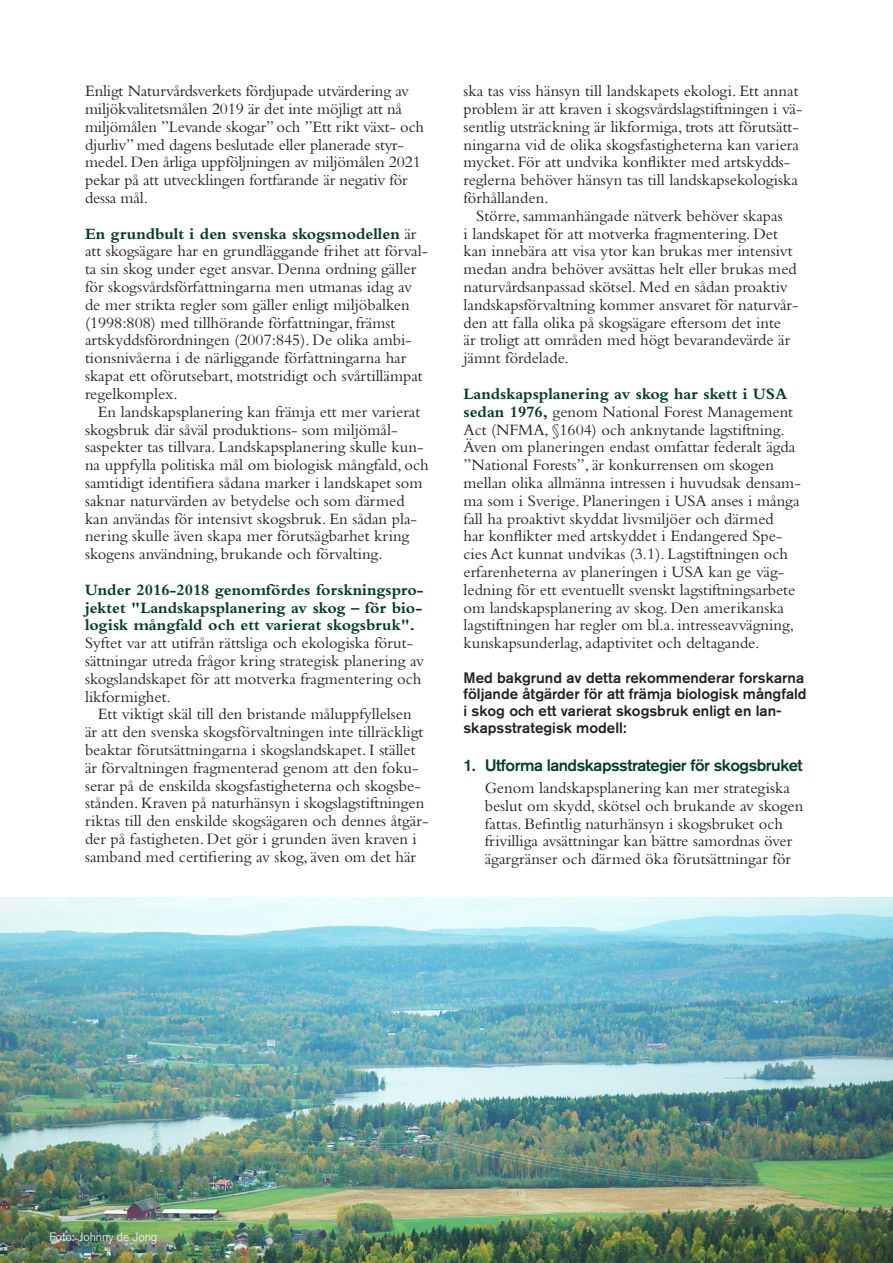
<style>
.page{position:relative;width:893px;height:1263px;background:#fff}
.page>*{position:absolute;margin:0;border:0;box-sizing:border-box;transform-origin:0 0}
.Brödtext{font:16.5px/17.9px "Bembo Std";color:#231f20}
.Brödtext_indrag{font:16.5px/17.9px "Bembo Std";color:#231f20}
.Brödtext_-_numrerad{font:16.5px/17.9px "Bembo Std";color:#231f20}
.t1{font:500 16.5px "Akzidenz Grotesk Std";letter-spacing:-.03em;color:#003f22}
.Brödtext-2{font:500 15px/17px "Akzidenz Grotesk Std";color:#231f20}
.Bildtext{font:300 12px "Akzidenz Grotesk Std";color:#fff}
.s1{font-weight:700;color:#003f22}
</style>
<div class="page">
<img style="left:0;top:897px;width:893px;height:366px">
<p class="Brödtext" style="left:85px;top:82px;width:341px">Enligt Naturvårdsverkets fördjupade utvärdering av miljökvalitetsmålen 2019 är det inte möjligt att nå miljömålen ”Levande skogar” och ”Ett rikt växt- och djurliv” med dagens beslutade eller planerade styr&shy;medel. Den årliga uppföljningen av miljömålen 2021 pekar på att utvecklingen fortfarande är negativ för dessa mål.</p>
<p class="Brödtext" style="left:85px;top:224px;width:345px"><span class="s1">En grundbult i den svenska skogsmodellen</span> är att skogsägare har en grundläggande frihet att förval&shy;ta sin skog under eget ansvar. Denna ordning gäller för skogsvårdsförfattningarna men utmanas idag av de mer strikta regler som gäller enligt miljöbalken (1998:808) med tillhörande författningar, främst artskyddsförordningen (2007:845). De olika ambi&shy;tionsnivåerna i de närliggande författningarna har skapat ett oförutsebart, motstridigt och svårtillämpat regelkomplex.</p>
<p class="Brödtext_indrag" style="left:85px;top:402px;width:345px;text-indent:13px">En landskapsplanering kan främja ett mer varierat skogsbruk där såväl produktions- som miljömål&shy;saspekter tas tillvara. Landskapsplanering skulle kun&shy;na uppfylla politiska mål om biologisk mångfald, och samtidigt identifiera sådana marker i landskapet som saknar naturvärden av betydelse och som därmed kan användas för intensivt skogsbruk. En sådan pla&shy;nering skulle även skapa mer förutsägbarhet kring skogens användning, brukande och förvalting.</p>
<p class="Brödtext" style="left:85px;top:580px;width:340px"><span class="s1">Under 2016-2018 genomfördes forskningspro&shy;jektet "Landskapsplanering av skog – för bio&shy;logisk mångfald och ett varierat skogsbruk".<br></span>Syftet var att utifrån rättsliga och ekologiska förut&shy;sättningar utreda frågor kring strategisk planering av skogslandskapet för att motverka fragmentering och likformighet.</p>
<p class="Brödtext_indrag" style="left:85px;top:705px;width:345px;text-indent:13px">Ett viktigt skäl till den bristande måluppfyllelsen<br>är att den svenska skogsförvaltningen inte tillräckligt beaktar förutsättningarna i skogslandskapet. I stället är förvaltningen fragmenterad genom att den foku&shy;serar på de enskilda skogsfastigheterna och skogsbe&shy;stånden. Kraven på naturhänsyn i skogslagstiftningen riktas till den enskilde skogsägaren och dennes åtgär&shy;der på fastigheten. Det gör i grunden även kraven i samband med certifiering av skog, även om det här</p>
<p class="Brödtext_indrag" style="left:463px;top:82px;width:341px">ska tas viss hänsyn till landskapets ekologi. Ett annat problem är att kraven i skogsvårdslagstiftningen i vä&shy;sentlig utsträckning är likformiga, trots att förutsätt&shy;ningarna vid de olika skogsfastigheterna kan variera mycket. För att undvika konflikter med artskydds&shy;reglerna behöver hänsyn tas till landskapsekologiska förhållanden.</p>
<p class="Brödtext_indrag" style="left:463px;top:206px;width:337px;text-indent:13px">Större, sammanhängade nätverk behöver skapas<br>i landskapet för att motverka fragmentering. Det kan innebära att visa ytor kan brukas mer intensivt medan andra behöver avsättas helt eller brukas med naturvårdsanpassad skötsel. Med en sådan proaktiv landskapsförvaltning kommer ansvaret för naturvår&shy;den att falla olika på skogsägare eftersom det inte<br>är troligt att områden med högt bevarandevärde är jämnt fördelade.</p>
<p class="Brödtext" style="left:463px;top:384px;width:339px"><span class="s1">Landskapsplanering av skog har skett i USA sedan 1976,</span> genom National Forest Management Act (NFMA, §1604) och anknytande lagstiftning.<br>Även om planeringen endast omfattar federalt ägda ”National Forests”, är konkurrensen om skogen mellan olika allmänna intressen i huvudsak densam&shy;ma som i Sverige. Planeringen i USA anses i många fall ha proaktivt skyddat livsmiljöer och därmed<br>har konflikter med artskyddet i Endangered Spe&shy;cies Act kunnat undvikas (3.1). Lagstiftningen och erfarenheterna av planeringen i USA kan ge väg&shy;ledning för ett eventuellt svenskt lagstiftningsarbete om landskapsplanering av skog. Den amerikanska lagstiftningen har regler om bl.a. intresseavvägning, kunskapsunderlag, adaptivitet och deltagande.</p>
<p class="Brödtext-2" style="left:463px;top:668px;width:345px">Med bakgrund av detta rekommenderar forskarna följande åtgärder för att främja biologisk mångfald i skog och ett varierat skogsbruk enligt en lan&shy;skapsstrategisk modell:</p>
<p class="t1" style="left:463px;top:755px;width:341px">1. Utforma landskapsstrategier för skogsbruket</p>
<p class="Brödtext_-_numrerad" style="left:485px;top:779px;width:320px">Genom landskapsplanering kan mer strategiska beslut om skydd, skötsel och brukande av skogen fattas. Befintlig naturhänsyn i skogsbruket och frivilliga avsättningar kan bättre samordnas över ägargränser och därmed öka förutsättningar för</p>
<p class="Bildtext" style="left:50px;top:1230px;width:109px">Foto: Johnny de Jong</p>
</div>
